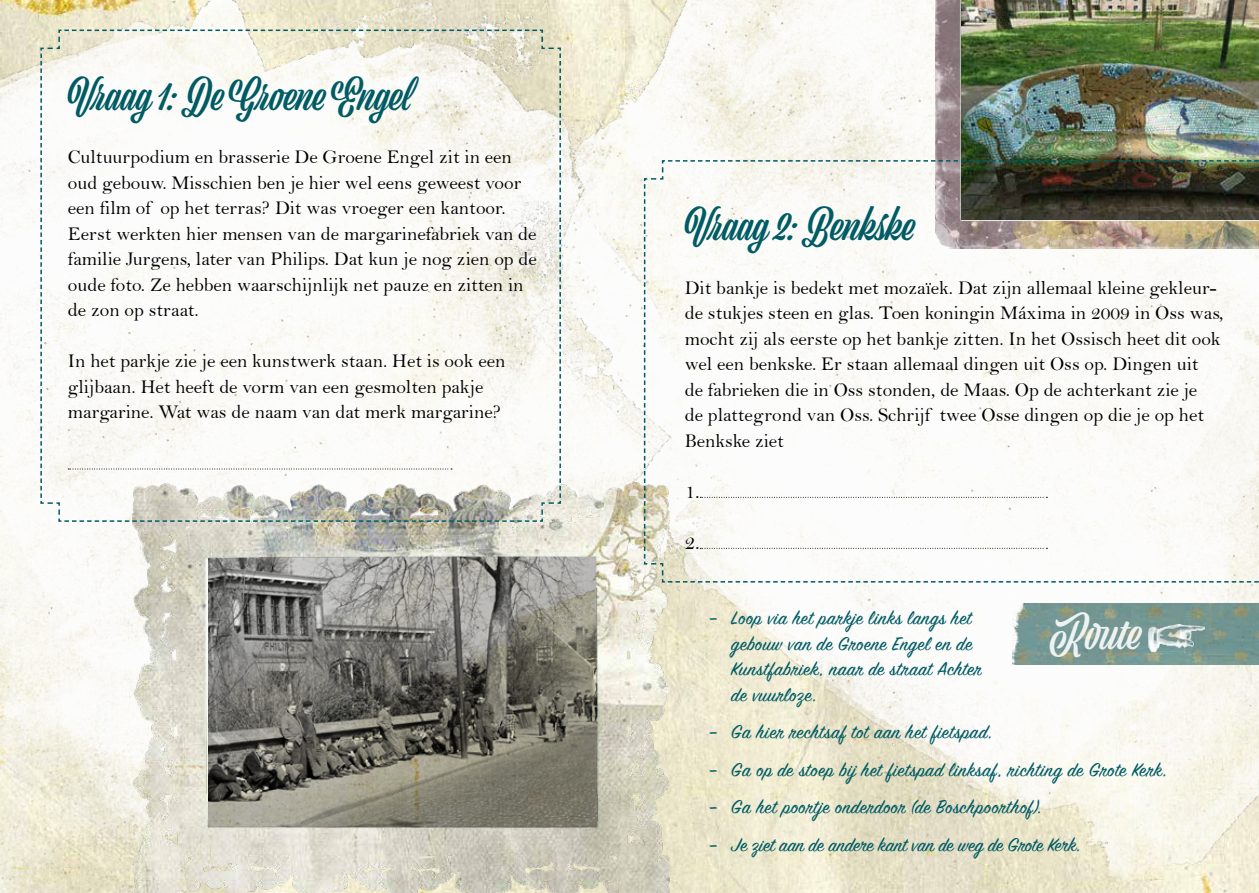
<style>
.page{position:relative;width:1259px;height:893px;background:#fff}
.page>*{position:absolute;margin:0;border:0;box-sizing:border-box;transform-origin:0 0}
.t1{font:44.25px "Viktor Script";color:#fff}
.t2{font:40.5px "Viktor Script";color:#005b64}
.t3{font:21px/25.5px "Sign Painter House Script";letter-spacing:.025em;color:#005b64}
.t4{font:21px "Sign Painter House Script";color:#005b64}
.t5{font:21px "Bell";color:#000}
.t6{font:19.5px/25.5px "Bell";color:#000}
</style>
<div class="page">
<img style="left:0;top:0;width:370px;height:893px">
<img style="left:370px;top:0;width:889px;height:893px">
<img style="left:133px;top:482px;width:536px;height:411px">
<svg style="left:40px;top:29px;width:522px;height:494px"></svg>
<img style="left:936px;top:0;width:25px;height:159px">
<img style="left:961px;top:0;width:298px;height:159px">
<svg style="left:643px;top:159px;width:616px;height:424px"></svg>
<img style="left:1012px;top:604px;width:247px;height:60px">
<img style="left:1148px;top:625px;width:56px;height:27px">
<h2 class="t2" style="left:68px;top:72px;width:346px">Vraag 1: De Groene Engel</h2>
<p class="t6" style="left:68px;top:144px;width:470px">Cultuurpodium en brasserie De Groene Engel zit in een oud gebouw. Misschien ben je hier wel eens geweest voor een film of op het terras? Dit was vroeger een kantoor.<br>Eerst werkten hier mensen van de margarinefabriek van de familie Jurgens, later van Philips. Dat kun je nog zien op de oude foto. Ze hebben waarschijnlijk net pauze en zitten in de zon op straat.</p>
<p class="t6" style="left:68px;top:348px;width:439px">In het parkje zie je een kunstwerk staan. Het is ook een glijbaan. Het heeft de vorm van een gesmolten pakje margarine. Wat was de naam van dat merk margarine?</p>
<h2 class="t2" style="left:685px;top:202px;width:233px">Vraag 2: Benkske</h2>
<p class="t6" style="left:685px;top:275px;width:540px">Dit bankje is bedekt met mozaïek. Dat zijn allemaal kleine gekleur&shy;de stukjes steen en glas. Toen koningin Máxima in 2009 in Oss was, mocht zij als eerste op het bankje zitten. In het Ossisch heet dit ook wel een benkske. Er staan allemaal dingen uit Oss op. Dingen uit<br>de fabrieken die in Oss stonden, de Maas. Op de achterkant zie je<br>de plattegrond van Oss. Schrijf twee Osse dingen op die je op het Benkske ziet</p>
<p class="t5" style="left:685px;top:478px;width:17px">1.</p>
<p class="t5" style="left:685px;top:529px;width:17px">2.</p>
<p class="t3" style="left:731px;top:607px;width:252px;text-indent:-22px">– Loop via het parkje links langs het gebouw van de Groene Engel en de<br>Kunstfabriek, naar de straat Achter de vuurloze.</p>
<p class="t3" style="left:709px;top:721px;width:285px">– Ga hier rechtsaf tot aan het fietspad.</p>
<p class="t3" style="left:709px;top:758px;width:460px">– Ga op de stoep bij het fietspad linksaf, richting de Grote Kerk.</p>
<p class="t3" style="left:709px;top:796px;width:334px">– Ga het poortje onderdoor (de Boschpoorthof).</p>
<p class="t4" style="left:709px;top:832px;width:373px">– Je ziet aan de andere kant van de weg de Grote Kerk.</p>
<h1 class="t1" style="left:1050px;top:608px;width:92px">Route</h1>
</div>
